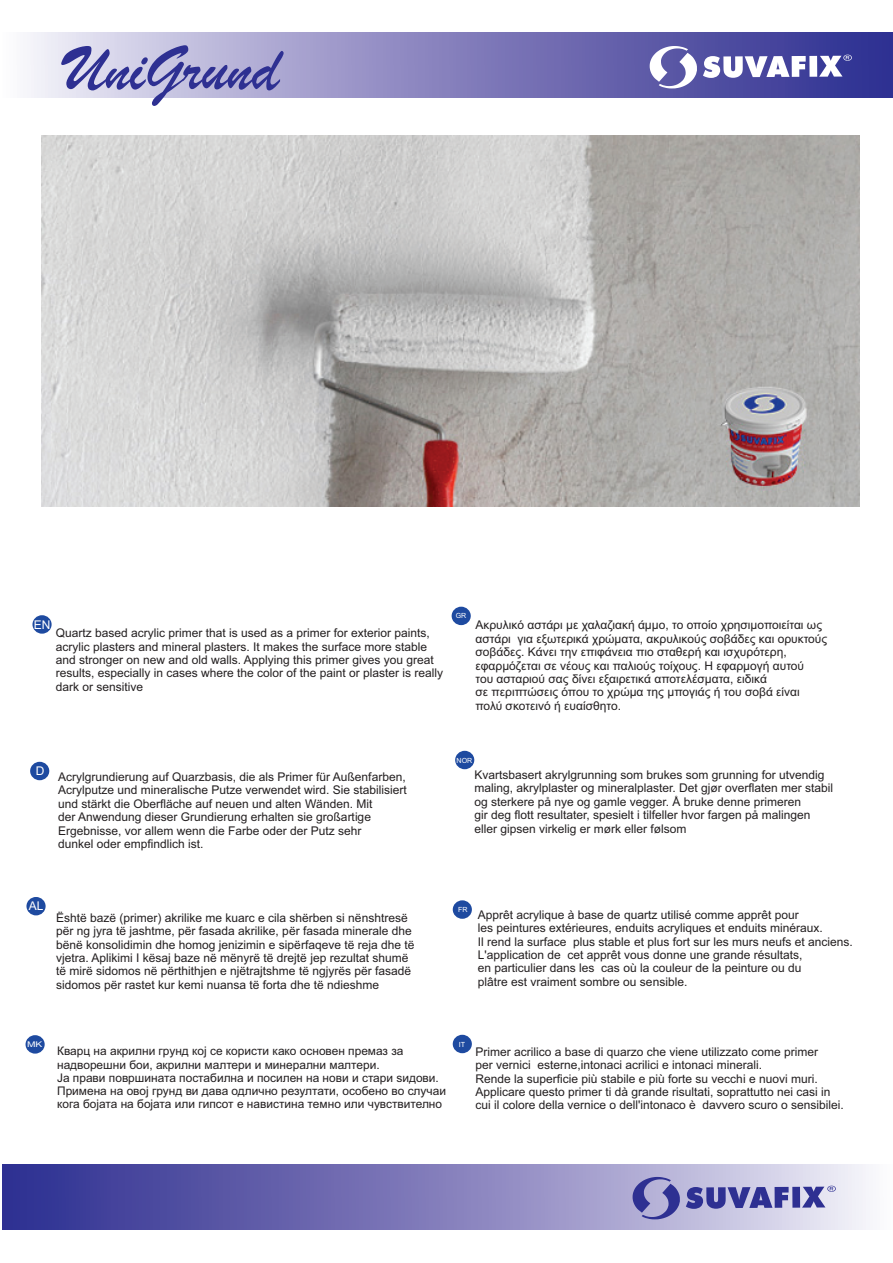
<style>
.page{position:relative;width:893px;height:1263px;background:#fff}
.page>*{position:absolute;margin:0;border:0;box-sizing:border-box;transform-origin:0 0}
.t1{font:66.6px "Brush Script";color:#2e3092}
.t2{font:12px/13.4px "Arial";color:#231f20}
.t3{font:12px "Arial";color:#fff}
.t4{font:11.85px/13.4px "Arial";color:#231f20}
.t5{font:7.8px "Arial";color:#fff;scale:1.3 1}
.t6{font:7.05px "Arial";color:#fff}
</style>
<div class="page">
<img style="left:30px;top:32px;width:863px;height:65px">
<img style="left:3px;top:1164px;width:863px;height:65px">
<div style="left:32px;top:615px;width:20px;height:19px;background:#1e4aa0;border-radius:50%"></div>
<div style="left:30px;top:762px;width:19px;height:18px;background:#1e4aa0;border-radius:50%"></div>
<div style="left:26px;top:897px;width:20px;height:18px;background:#1e4aa0;border-radius:50%"></div>
<div style="left:26px;top:1035px;width:19px;height:18px;background:#1e4aa0;border-radius:50%"></div>
<div style="left:455px;top:751px;width:19px;height:18px;background:#1e4aa0;border-radius:50%"></div>
<div style="left:453px;top:1035px;width:19px;height:18px;background:#1e4aa0;border-radius:50%"></div>
<div style="left:453px;top:900px;width:19px;height:19px;background:#1e4aa0;border-radius:50%"></div>
<div style="left:452px;top:607px;width:19px;height:18px;background:#1e4aa0;border-radius:50%"></div>
<img style="left:41px;top:135px;width:818px;height:372px">
<svg style="left:686px;top:1186px;width:150px;height:23px;background:#7b7bba"></svg>
<svg style="left:633px;top:1177px;width:47px;height:42px;background:#7f7dbb"></svg>
<svg style="left:703px;top:55px;width:149px;height:23px"></svg>
<svg style="left:650px;top:46px;width:47px;height:42px"></svg>
<h1 class="t1" style="left:64px;top:49px;width:217px">UniGrund</h1>
<p class="t3" style="left:34px;top:620px;width:18px">EN</p>
<p class="t2" style="left:56px;top:627px;width:389px">Quartz based acrylic primer that is used as a primer for exterior paints, acrylic plasters and mineral plasters. It makes the surface more stable and stronger on new and old walls. Applying this primer gives you great results, especially in cases where the color of the paint or plaster is really dark or sensitive</p>
<p class="t6" style="left:456px;top:613px;width:12px">GR</p>
<p class="t2" style="left:475px;top:620px;width:353px">Ακρυλικό αστάρι με χαλαζιακή άμμο, το οποίο χρησιμοποιείται ως αστάρι για εξωτερικά χρώματα, ακρυλικούς σοβάδες και ορυκτούς σοβάδες. Κάνει την επιφάνεια πιο σταθερή και ισχυρότερη, εφαρμόζεται σε νέους και παλιούς τοίχους. Η εφαρμογή αυτού<br>του ασταριού σας δίνει εξαιρετικά αποτελέσματα, ειδικά<br>σε περιπτώσεις όπου το χρώμα της μπογιάς ή του σοβά είναι πολύ σκοτεινό ή ευαίσθητο.</p>
<p class="t3" style="left:36px;top:766px;width:10px">D</p>
<p class="t2" style="left:58px;top:771px;width:350px">Acrylgrundierung auf Quarzbasis, die als Primer für Außenfarben, Acrylputze und mineralische Putze verwendet wird. Sie stabilisiert und stärkt die Oberfläche auf neuen und alten Wänden. Mit<br>der Anwendung dieser Grundierung erhalten sie großartige Ergebnisse, vor allem wenn die Farbe oder der Putz sehr<br>dunkel oder empfindlich ist.</p>
<p class="t6" style="left:457px;top:757px;width:17px">NOR</p>
<p class="t2" style="left:474px;top:769px;width:360px">Kvartsbasert akrylgrunning som brukes som grunning for utvendig maling, akrylplaster og mineralplaster. Det gjør overflaten mer stabil og sterkere på nye og gamle vegger. Å bruke denne primeren<br>gir deg flott resultater, spesielt i tilfeller hvor fargen på malingen eller gipsen virkelig er mørk eller følsom</p>
<p class="t3" style="left:29px;top:902px;width:16px">AL</p>
<p class="t2" style="left:56px;top:912px;width:360px">Është bazë (primer) akrilike me kuarc e cila shërben si nënshtresë për ng jyra të jashtme, për fasada akrilike, për fasada minerale dhe bënë konsolidimin dhe homog jenizimin e sipërfaqeve të reja dhe të vjetra. Aplikimi I kësaj baze në mënyrë të drejtë jep rezultat shumë të mirë sidomos në përthithjen e njëtrajtshme të ngjyrës për fasadë sidomos për rastet kur kemi nuansa të forta dhe të ndieshme</p>
<p class="t6" style="left:458px;top:907px;width:11px">FR</p>
<p class="t2" style="left:478px;top:909px;width:376px">Apprêt acrylique à base de quartz utilisé comme apprêt pour<br>les peintures extérieures, enduits acryliques et enduits minéraux.<br>Il rend la surface plus stable et plus fort sur les murs neufs et anciens.<br>L'application de cet apprêt vous donne une grande résultats,<br>en particulier dans les cas où la couleur de la peinture ou du<br>plâtre est vraiment sombre ou sensible.</p>
<p class="t5" style="left:27px;top:1041px;width:13px">MK</p>
<p class="t4" style="left:57px;top:1045px;width:390px">Кварц на акрилни грунд кој се користи како основен премаз за надворешни бои, акрилни малтери и минерални малтери.<br>Ја прави површината постабилна и посилен на нови и стари sидови.<br>Примена на овој грунд ви дава одлично резултати, особено во случаи кога бојата на бојата или гипсот е навистина темно или чувствително</p>
<p class="t6" style="left:459px;top:1041px;width:8px">IT</p>
<p class="t2" style="left:475px;top:1046px;width:370px">Primer acrilico a base di quarzo che viene utilizzato come primer<br>per vernici esterne,intonaci acrilici e intonaci minerali.<br>Rende la superficie più stabile e più forte su vecchi e nuovi muri.<br>Applicare questo primer ti dà grande risultati, soprattutto nei casi in cui il colore della vernice o dell'intonaco è davvero scuro o sensibilei.</p>
</div>
